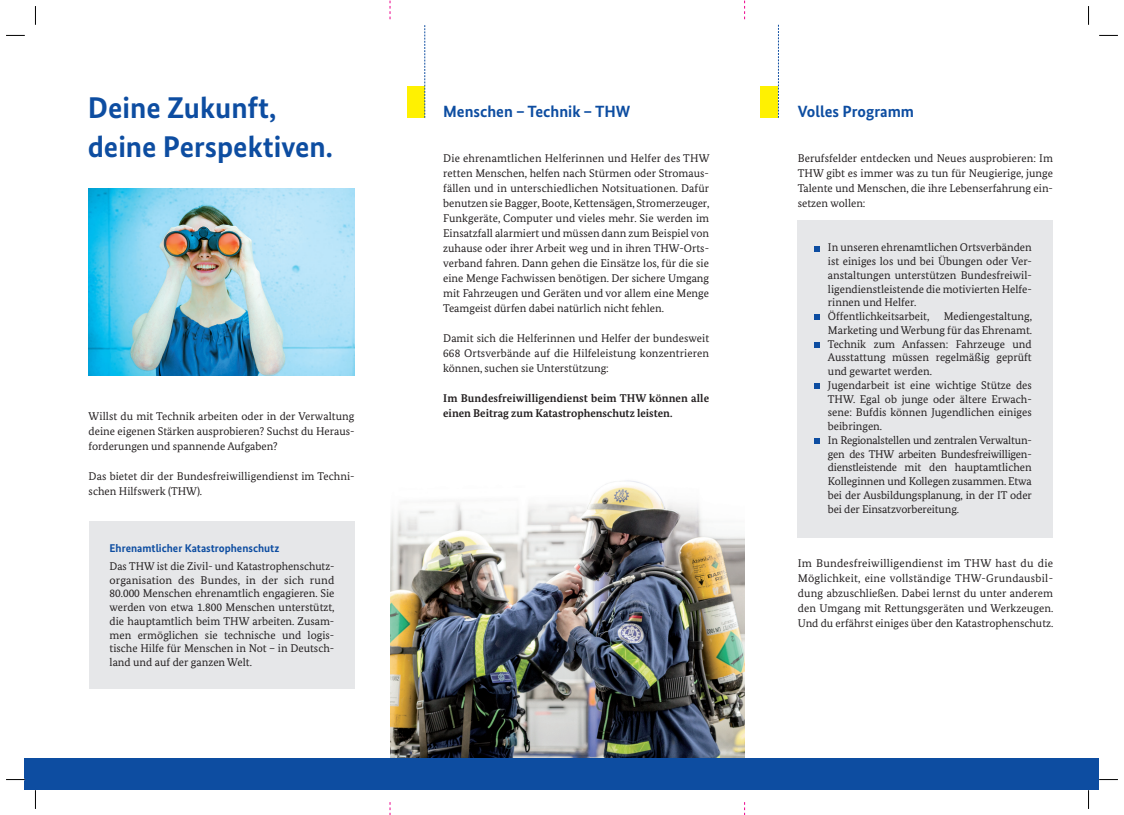
<style>
.page{position:relative;width:1124px;height:815px;background:#fff}
.page>*{position:absolute;margin:0;border:0;box-sizing:border-box;transform-origin:0 0}
.t1{font:700 30px/38.8px "Bundes Sans";color:#0d4da1}
.t2{font:700 16.25px "Bundes Sans";color:#0d4da1}
.t3{font:11.25px/13.8px "Bundes Serif";color:#231f20;text-align:justify}
.t4{font:700 11.25px/15px "Bundes Serif";color:#231f20}
.t5{font:700 11.25px "Bundes Sans";color:#0d4da1}
</style>
<div class="page">
<div style="left:406px;top:86px;width:18px;height:32px;background:#fff101"></div>
<svg style="left:424px;top:25px;width:1px;height:93px"></svg>
<div style="left:797px;top:220px;width:255px;height:318px;background:#e6e7e9"></div>
<div style="left:89px;top:522px;width:265px;height:167px;background:#e6e7e9"></div>
<div style="left:760px;top:86px;width:18px;height:32px;background:#fff101"></div>
<svg style="left:778px;top:25px;width:1px;height:93px"></svg>
<svg style="left:814px;top:246px;width:5px;height:5px"></svg>
<svg style="left:814px;top:314px;width:5px;height:6px"></svg>
<svg style="left:814px;top:342px;width:5px;height:6px"></svg>
<svg style="left:814px;top:383px;width:5px;height:6px"></svg>
<svg style="left:814px;top:438px;width:5px;height:6px"></svg>
<img style="left:390px;top:480px;width:354px;height:278px">
<img style="left:89px;top:188px;width:265px;height:188px">
<div style="left:25px;top:758px;width:1073px;height:32px;background:#0d4da1"></div>
<svg style="left:389px;top:0;width:1px;height:19px"></svg>
<svg style="left:744px;top:0;width:1px;height:19px"></svg>
<svg style="left:6px;top:35px;width:19px;height:1px"></svg>
<svg style="left:1099px;top:35px;width:18px;height:1px"></svg>
<svg style="left:6px;top:779px;width:19px;height:1px"></svg>
<svg style="left:1098px;top:779px;width:19px;height:1px"></svg>
<svg style="left:35px;top:6px;width:1px;height:19px"></svg>
<svg style="left:35px;top:790px;width:1px;height:19px"></svg>
<svg style="left:1088px;top:6px;width:1px;height:19px"></svg>
<svg style="left:1088px;top:790px;width:1px;height:19px"></svg>
<h1 class="t1" style="left:88px;top:88px;width:247px">Deine Zukunft, deine Perspektiven.</h1>
<h2 class="t2" style="left:443px;top:102px;width:189px">Menschen – Technik – THW</h2>
<h2 class="t2" style="left:797px;top:102px;width:118px">Volles Programm</h2>
<p class="t3" style="left:443px;top:150px;width:268px;line-height:15px">Die ehrenamtlichen Helferinnen und Helfer des THW retten Menschen, helfen nach Stürmen oder Stromaus&shy;fällen und in unterschiedlichen Notsituationen. Dafür benutzen sie Bagger, Boote, Kettensägen, Stromerzeuger, Funkgeräte, Computer und vieles mehr. Sie werden im Einsatzfall alarmiert und müssen dann zum Beispiel von zuhause oder ihrer Arbeit weg und in ihren THW-Orts&shy;verband fahren. Dann gehen die Einsätze los, für die sie eine Menge Fachwissen benötigen. Der sichere Umgang mit Fahrzeugen und Geräten und vor allem eine Menge Teamgeist dürfen dabei natürlich nicht fehlen.</p>
<p class="t3" style="left:443px;top:330px;width:267px;line-height:15px">Damit sich die Helferinnen und Helfer der bundesweit 668 Ortsverbände auf die Hilfeleistung konzentrieren können, suchen sie Unterstützung:</p>
<p class="t4" style="left:443px;top:390px;width:267px">Im Bundesfreiwilligendienst beim THW können alle einen Beitrag zum Katastrophenschutz leisten.</p>
<p class="t3" style="left:797px;top:150px;width:257px;line-height:15px">Berufsfelder entdecken und Neues ausprobieren: Im THW gibt es immer was zu tun für Neugierige, junge Talente und Menschen, die ihre Lebenserfahrung ein&shy;setzen wollen:</p>
<p class="t3" style="left:827px;top:241px;width:205px;text-align:left">In unseren ehrenamtlichen Ortsverbänden ist einiges los und bei Übungen oder Ver&shy;anstaltungen unterstützen Bundesfreiwil&shy;ligendienstleistende die motivierten Helfe&shy;rinnen und Helfer.<br>Öffentlichkeitsarbeit,</p>
<p class="t3" style="left:827px;top:309px;width:206px;text-align:left;text-indent:116px">Mediengestaltung, Marketing und Werbung für das Ehrenamt.<br>Technik zum Anfassen: Fahrzeuge und Ausstattung müssen regelmäßig geprüft und gewartet werden.<br>Jugendarbeit ist eine wichtige Stütze des THW. Egal ob junge oder ältere Erwach&shy;sene: Bufdis können Jugendlichen einiges beibringen.<br>In Regionalstellen und zentralen Verwaltun&shy;gen des THW arbeiten Bundesfreiwilligen&shy;dienstleistende mit den hauptamtlichen Kolleginnen und Kollegen zusammen. Etwa bei der Ausbildungsplanung, in der IT oder bei der Einsatzvorbereitung.</p>
<p class="t3" style="left:89px;top:408px;width:267px;line-height:15px">Willst du mit Technik arbeiten oder in der Verwaltung deine eigenen Stärken ausprobieren? Suchst du Heraus&shy;forderungen und spannende Aufgaben?</p>
<p class="t3" style="left:89px;top:468px;width:267px;line-height:15px">Das bietet dir der Bundesfreiwilligendienst im Techni&shy;schen Hilfswerk (THW).</p>
<p class="t5" style="left:109px;top:542px;width:171px">Ehrenamtlicher Katastrophenschutz</p>
<p class="t3" style="left:109px;top:559px;width:226px;text-align:left">Das THW ist die Zivil- und Katastrophenschutz&shy;organisation des Bundes, in der sich rund 80.000 Menschen ehrenamtlich engagieren. Sie werden von etwa 1.800 Menschen unterstützt, die hauptamtlich beim THW arbeiten. Zusam&shy;men ermöglichen sie technische und logis&shy;tische Hilfe für Menschen in Not – in Deutsch&shy;land und auf der ganzen Welt.</p>
<p class="t3" style="left:797px;top:555px;width:257px;line-height:15px">Im Bundesfreiwilligendienst im THW hast du die Möglichkeit, eine vollständige THW-Grundausbil&shy;dung abzuschließen. Dabei lernst du unter anderem den Umgang mit Rettungsgeräten und Werkzeugen.<br>Und du erfährst einiges über den Katastrophenschutz.</p>
</div>
